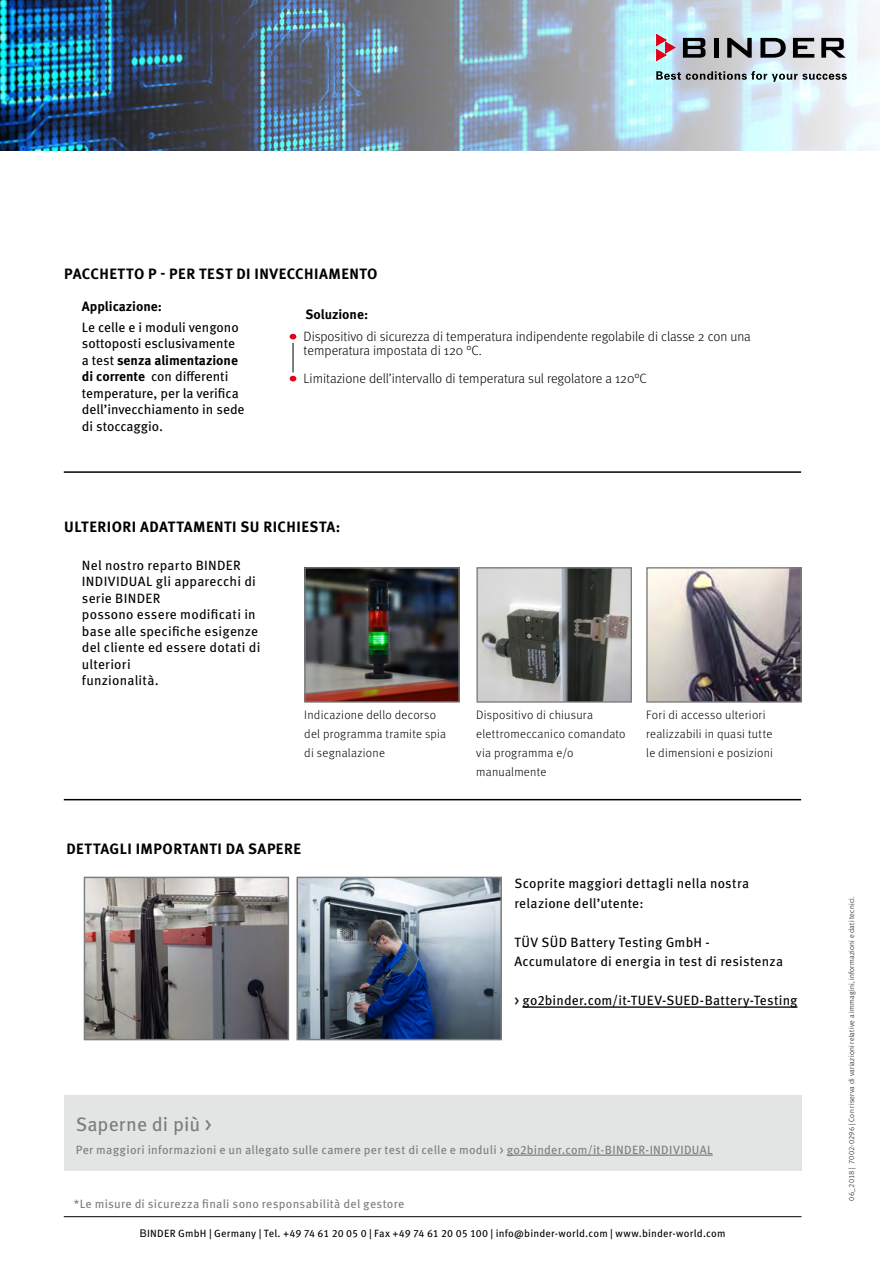
<style>
.page{position:relative;width:893px;height:1263px;background:#fff}
.page>*{position:absolute;margin:0;border:0;box-sizing:border-box;transform-origin:0 0}
.p_body_std{font:19.5px "Meta Pro";color:#7b7c7e}
.p_body_std-2{font:700 15px "Meta Pro";letter-spacing:.03em;color:#000}
.p_body_std-3{font:13.5px/16.5px "Meta Pro";letter-spacing:.02em;color:#000}
.Subline{font:300 13.5px/13.5px "Meta Pro";color:#000}
.Subline-2{font:13.5px/16.5px "Meta Pro";color:#000}
.Subline-3{font:700 13.5px "Meta Pro";color:#000}
.p_body_std-4{font:300 12.15px/18.9px "Meta Pro";letter-spacing:.02em;color:#000}
.p_body_std-5{font:12px "Meta Pro";letter-spacing:.02em;color:#7b7c7e}
.p_table_product_foot{font:10.5px "Meta Pro";letter-spacing:.02em;color:#000}
.p_table_product_foot-2{font:300 7.5px "Meta Pro";letter-spacing:.02em;color:#000}
.s1{font-weight:700}
.s2{font-family:"Arial Unicode MS"}
</style>
<div class="page">
<div style="left:64px;top:1095px;width:737px;height:75px;background:#e3e4e4"></div>
<hr style="left:64px;top:1216px;width:737px;height:1px;background:#000">
<hr style="left:507px;top:1154px;width:206px;height:2px;background:#7b7c7e">
<img style="left:648px;top:569px;width:152px;height:132px">
<div style="left:646px;top:567px;width:156px;height:136px;border:1px solid #7b7c7e"></div>
<img style="left:306px;top:569px;width:152px;height:132px">
<div style="left:304px;top:567px;width:156px;height:136px;border:1px solid #7b7c7e"></div>
<img style="left:478px;top:569px;width:152px;height:132px">
<div style="left:476px;top:567px;width:156px;height:136px;border:1px solid #7b7c7e"></div>
<hr style="left:522px;top:1006px;width:275px;height:2px;background:#000">
<img style="left:86px;top:879px;width:201px;height:159px">
<div style="left:84px;top:877px;width:205px;height:163px;border:1px solid #7b7c7e"></div>
<img style="left:299px;top:879px;width:201px;height:159px">
<div style="left:297px;top:877px;width:205px;height:163px;border:1px solid #7b7c7e"></div>
<svg style="left:290px;top:334px;width:6px;height:47px"></svg>
<hr style="left:64px;top:471px;width:737px;height:2px;background:#000">
<hr style="left:64px;top:799px;width:737px;height:1px;background:#000">
<img style="left:0;top:0;width:874px;height:150px">
<svg style="left:656px;top:71px;width:191px;height:11px;background:#9ba6a9"></svg>
<svg style="left:683px;top:38px;width:22px;height:20px"></svg>
<hr style="left:714px;top:38px;width:4px;height:20px;background:#000">
<svg style="left:727px;top:38px;width:25px;height:20px"></svg>
<svg style="left:760px;top:38px;width:26px;height:20px"></svg>
<svg style="left:793px;top:38px;width:21px;height:20px"></svg>
<svg style="left:821px;top:38px;width:25px;height:20px"></svg>
<svg style="left:656px;top:34px;width:19px;height:27px"></svg>
<p class="p_body_std-2" style="left:64px;top:262px;width:315px">PACCHETTO P - PER TEST DI INVECCHIAMENTO</p>
<p class="Subline-3" style="left:82px;top:295px;width:82px">Applicazione:</p>
<p class="Subline-2" style="left:82px;top:318px;width:164px">Le celle e i moduli vengono sottoposti esclusivamente a test <span class="s1">senza alimentazione di corrente</span> con differenti temperature, per la verifica dell’invecchiamento in sede di stoccaggio.</p>
<p class="Subline-3" style="left:306px;top:303px;width:64px">Soluzione:</p>
<p class="Subline" style="left:304px;top:329px;width:449px">Dispositivo di sicurezza di temperatura indipendente regolabile di classe 2 con una temperatura impostata di 120 °C.</p>
<p class="Subline" style="left:304px;top:371px;width:345px">Limitazione dell’intervallo di temperatura sul regolatore a 120°C</p>
<p class="p_body_std-2" style="left:64px;top:515px;width:278px">ULTERIORI ADATTAMENTI SU RICHIESTA:</p>
<p class="p_body_std-3" style="left:82px;top:556px;width:180px">Nel nostro reparto BINDER<br>INDIVIDUAL gli apparecchi di serie BINDER<br>possono essere modificati in base alle specifiche esigenze del cliente ed essere dotati di ulteriori<br>funzionalità.</p>
<p class="p_body_std-4" style="left:304px;top:704px;width:143px">Indicazione dello decorso del programma tramite spia di segnalazione</p>
<p class="p_body_std-2" style="left:66px;top:837px;width:236px">DETTAGLI IMPORTANTI DA SAPERE</p>
<p class="p_body_std-4" style="left:476px;top:704px;width:151px">Dispositivo di chiusura elettromeccanico comandato via programma e/o manualmente</p>
<p class="p_body_std-4" style="left:646px;top:704px;width:128px">Fori di accesso ulteriori realizzabili in quasi tutte le dimensioni e posizioni</p>
<p class="p_body_std-3" style="left:514px;top:873px;width:236px;line-height:19.5px">Scoprite maggiori dettagli nella nostra relazione dell’utente:</p>
<p class="p_body_std-3" style="left:514px;top:932px;width:270px;line-height:19.5px">TÜV SÜD Battery Testing GmbH -<br>Accumulatore di energia in test di resistenza</p>
<p class="p_body_std-3" style="left:514px;top:992px;width:285px">&gt; go2binder.com/it-TUEV-SUED-Battery-Testing</p>
<p class="p_body_std" style="left:76px;top:1109px;width:137px">Saperne di più &gt;</p>
<p class="p_body_std-5" style="left:76px;top:1140px;width:639px">Per maggiori informazioni e un allegato sulle camere per test di celle e moduli &gt; go2binder.com/it-BINDER-INDIVIDUAL</p>
<p class="p_body_std-5" style="left:74px;top:1194px;width:332px">*Le misure di sicurezza finali sono responsabilità del gestore</p>
<p class="p_table_product_foot" style="left:140px;top:1225px;width:587px"><span class="s2">B</span>INDER GmbH | Germany | Tel. +49 74 61 20 05 0 | Fax +49 74 61 20 05 100 | info@binder-world.com | www.binder-world.com</p>
<p class="p_table_product_foot-2" style="left:846px;top:1201px;width:306px;rotate:-90deg">06_2018 | 7002-0296 | Con riserva di variazioni relative a immagini, informazioni e dati tecnici.</p>
</div>
